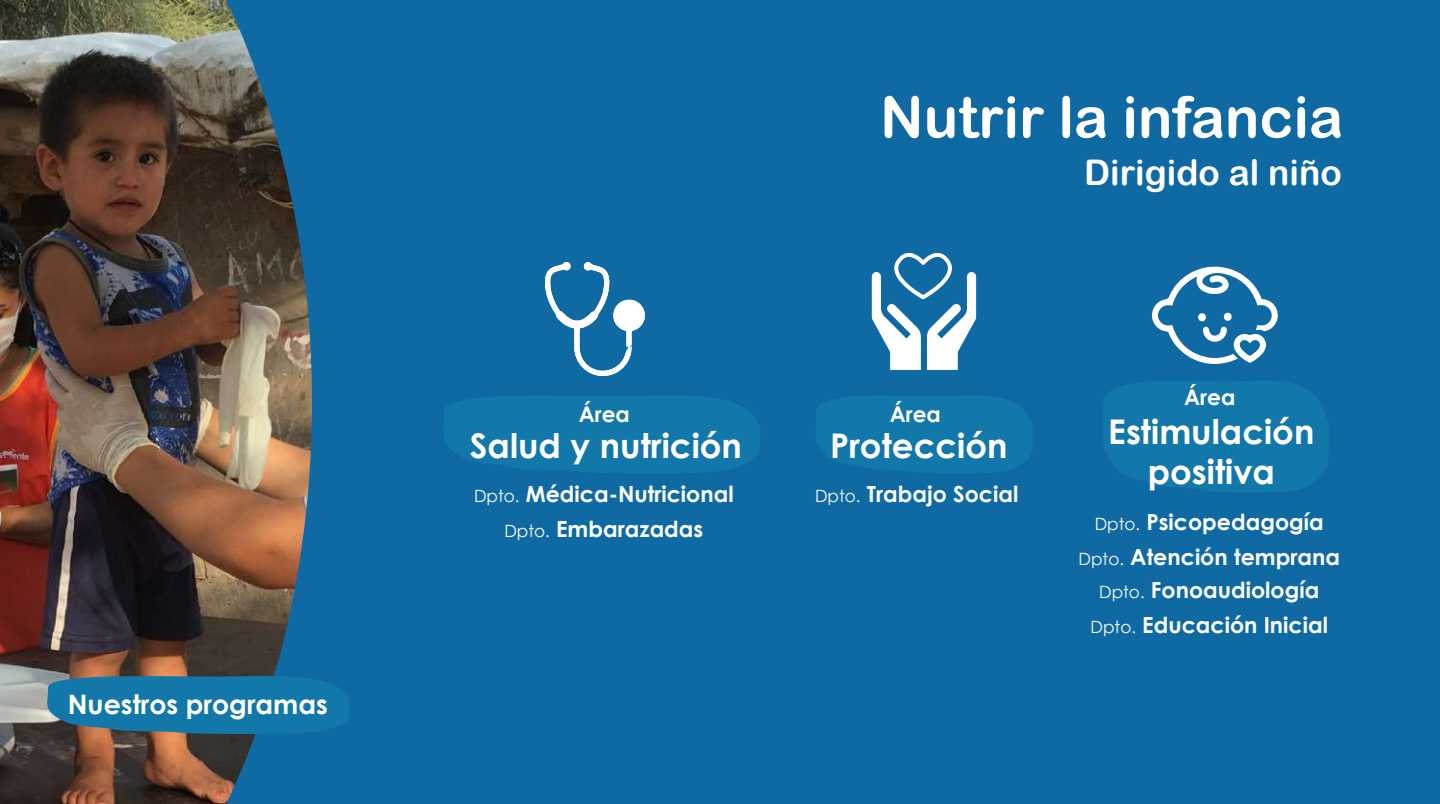
<style>
.page{position:relative;width:1440px;height:804px;background:#0f6aa3}
.page>*{position:absolute;margin:0;border:0;box-sizing:border-box;transform-origin:0 0}
.t1{font:57.2px "Arial Rounded MT Bold";color:#fff}
.t2{font:35.4px "Arial Rounded MT Bold";color:#fff}
.t3{font:700 34px/40.8px "Century Gothic";color:#fff;text-align:center}
.t4{font:700 26.8px "Century Gothic";color:#fff}
.t5{font:700 22.2px "Century Gothic";color:#fff}
.t6{font:700 21.8px "Century Gothic";color:#fff}
.s1{font-weight:400;font-size:17px}
</style>
<div class="page">
<img style="left:0;top:0;width:312px;height:804px">
<svg style="left:1103px;top:381px;width:226px;height:111px"></svg>
<svg style="left:816px;top:395px;width:216px;height:78px"></svg>
<svg style="left:443px;top:395px;width:317px;height:78px"></svg>
<svg style="left:41px;top:674px;width:309px;height:60px"></svg>
<svg style="left:872px;top:252px;width:104px;height:118px"></svg>
<svg style="left:1151px;top:266px;width:127px;height:98px"></svg>
<div style="left:1224px;top:313px;width:8px;height:8px;background:#fff;border-radius:50%"></div>
<div style="left:1198px;top:313px;width:8px;height:8px;background:#fff;border-radius:50%"></div>
<svg style="left:545px;top:262px;width:100px;height:114px"></svg>
<div style="left:621px;top:308px;width:16px;height:15px;background:#fff;border-radius:50%"></div>
<p class="t4" style="left:68px;top:684px;width:262px">Nuestros programas</p>
<h1 class="t1" style="left:880px;top:83px;width:465px">Nutrir la infancia</h1>
<h2 class="t2" style="left:1084px;top:151px;width:259px">Dirigido al niño</h2>
<p class="t6" style="left:579px;top:397px;width:53px">Área</p>
<p class="t6" style="left:890px;top:397px;width:53px">Área</p>
<h3 class="t3" style="left:470px;top:424px;width:274px">Salud y nutrición</h3>
<h3 class="t3" style="left:830px;top:424px;width:179px">Protección</h3>
<p class="t5" style="left:474px;top:477px;width:261px"><span class="s1">Dpto.</span> Médica-Nutricional</p>
<p class="t5" style="left:504px;top:512px;width:200px"><span class="s1">Dpto.</span> Embarazadas</p>
<p class="t5" style="left:815px;top:477px;width:205px"><span class="s1">Dpto.</span> Trabajo Social</p>
<p class="t6" style="left:1184px;top:381px;width:53px">Área</p>
<h3 class="t3" style="left:1108px;top:409px;width:208px">Estimulación positiva</h3>
<p class="t5" style="left:1095px;top:505px;width:231px"><span class="s1">Dpto.</span> Psicopedagogía</p>
<p class="t5" style="left:1079px;top:540px;width:263px"><span class="s1">Dpto.</span> Atención temprana</p>
<p class="t5" style="left:1099px;top:573px;width:222px"><span class="s1">Dpto.</span> Fonoaudiología</p>
<p class="t5" style="left:1091px;top:608px;width:239px"><span class="s1">Dpto.</span> Educación Inicial</p>
</div>
